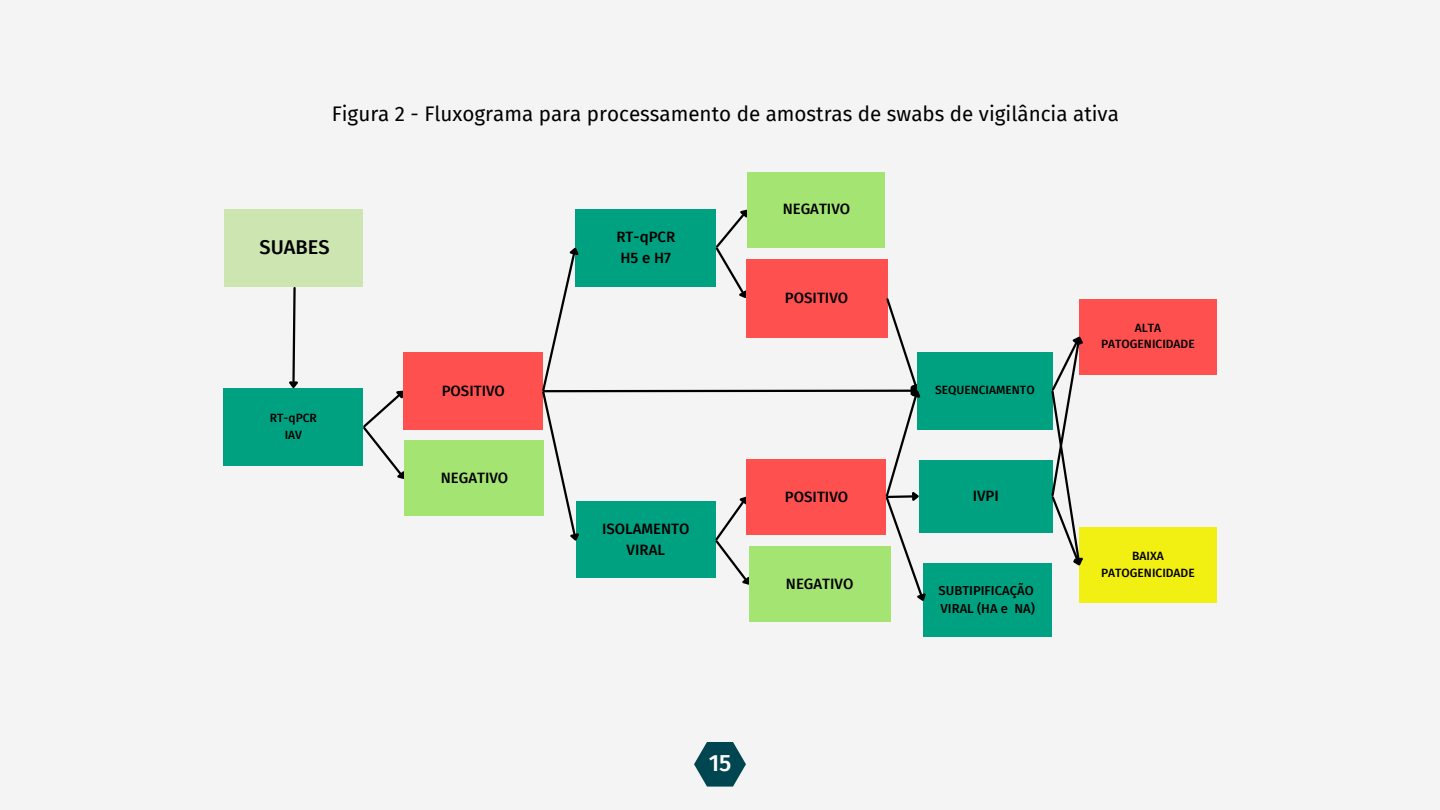
<style>
.page{position:relative;width:1440px;height:810px;background:#f4f4f4}
.page>*{position:absolute;margin:0;border:0;box-sizing:border-box;transform-origin:0 0}
.t1{font:500 23.5px "Fira Sans";color:#fff}
.t2{font:20.6px "Fira Sans";color:#000}
.t3{font:500 20px "Fira Sans";color:#000}
.t4{font:500 15px/21px "Fira Sans";color:#000}
.t5{font:500 13px/18px "Fira Sans";color:#000}
.t6{font:500 12px/16.5px "Fira Sans";color:#000;text-align:center}
</style>
<div class="page">
<div style="left:225px;top:210px;width:138px;height:77px;background:#cde5b1"></div>
<div style="left:223px;top:388px;width:140px;height:78px;background:#00a181"></div>
<svg style="left:363px;top:384px;width:48px;height:95px"></svg>
<div style="left:404px;top:441px;width:140px;height:75px;background:#a4e473"></div>
<div style="left:404px;top:352px;width:139px;height:78px;background:#ff5050"></div>
<div style="left:747px;top:172px;width:138px;height:76px;background:#a4e473"></div>
<div style="left:917px;top:352px;width:135px;height:77px;background:#00a181"></div>
<div style="left:749px;top:546px;width:141px;height:76px;background:#a4e473"></div>
<div style="left:923px;top:564px;width:129px;height:73px;background:#00a181"></div>
<div style="left:919px;top:460px;width:133px;height:73px;background:#00a181"></div>
<div style="left:1079px;top:299px;width:138px;height:76px;background:#ff5050"></div>
<div style="left:1079px;top:527px;width:138px;height:76px;background:#f2ef12"></div>
<svg style="left:1050px;top:336px;width:33px;height:230px"></svg>
<svg style="left:541px;top:209px;width:389px;height:397px"></svg>
<svg style="left:289px;top:287px;width:9px;height:101px"></svg>
<svg style="left:694px;top:742px;width:52px;height:45px"></svg>
<h2 class="t2" style="left:332px;top:102px;width:789px">Figura 2 - Fluxograma para processamento de amostras de swabs de vigilância ativa</h2>
<h3 class="t3" style="left:260px;top:235px;width:72px">SUABES</h3>
<p class="t6" style="left:270px;top:410px;width:48px">RT-qPCR<br>IAV</p>
<p class="t4" style="left:442px;top:380px;width:65px">POSITIVO</p>
<p class="t4" style="left:441px;top:468px;width:69px">NEGATIVO</p>
<p class="t4" style="left:616px;top:226px;width:60px">RT-qPCR<br>H5 e H7</p>
<p class="t4" style="left:783px;top:199px;width:69px">NEGATIVO</p>
<p class="t4" style="left:785px;top:287px;width:65px">POSITIVO</p>
<p class="t4" style="left:602px;top:519px;width:89px;text-align:center">ISOLAMENTO<br>VIRAL</p>
<p class="t4" style="left:785px;top:486px;width:65px">POSITIVO</p>
<p class="t4" style="left:786px;top:573px;width:69px">NEGATIVO</p>
<h1 class="t1" style="left:709px;top:749px;width:24px">15</h1>
<p class="t6" style="left:935px;top:381px;width:101px">SEQUENCIAMENTO</p>
<p class="t4" style="left:973px;top:485px;width:28px">IVPI</p>
<p class="t5" style="left:939px;top:582px;width:98px">SUBTIPIFICAÇÃO<br>VIRAL (HA e NA)</p>
<p class="t6" style="left:1101px;top:320px;width:95px">ALTA<br>PATOGENICIDADE</p>
<p class="t6" style="left:1101px;top:548px;width:95px">BAIXA<br>PATOGENICIDADE</p>
</div>
